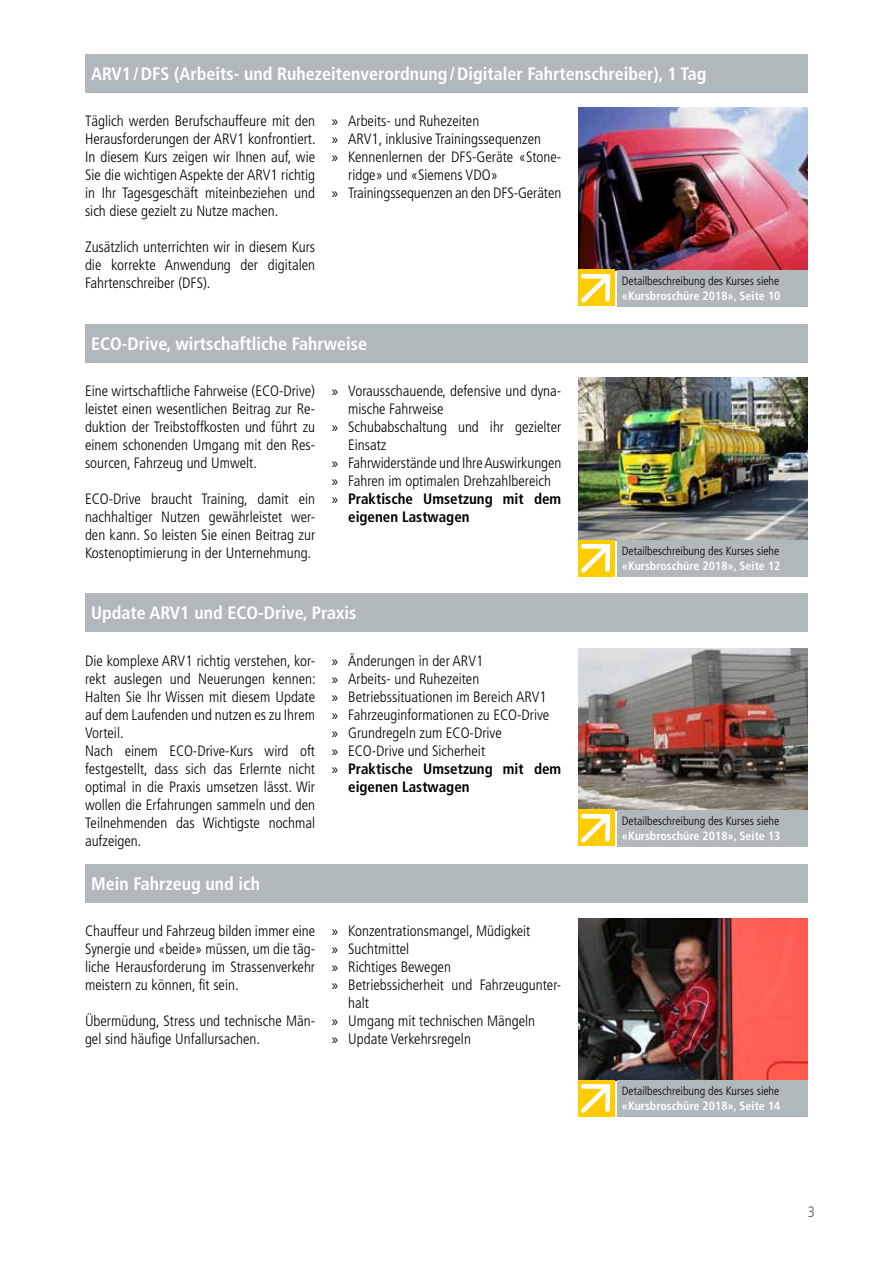
<style>
.page{position:relative;width:893px;height:1263px;background:#fff}
.page>*{position:absolute;margin:0;border:0;box-sizing:border-box;transform-origin:0 0}
.t1{font:700 condensed 18px "Frutiger";color:#fff}
.t2{font:300 condensed 15px/18px "Frutiger";color:#000;text-align:justify}
.t3{font:700 condensed 15px "Frutiger";color:#000}
.t4{font:300 condensed 15px "Frutiger";color:#565655}
.t5{font:300 condensed 12px "Frutiger";color:#000}
.t6{font:700 condensed 12px "Frutiger";color:#fff}
.s1{font-family:"Myriad Pro";font-weight:400;font-stretch:normal}
</style>
<div class="page">
<img style="left:578px;top:108px;width:230px;height:162px">
<img style="left:578px;top:378px;width:230px;height:162px">
<img style="left:578px;top:648px;width:230px;height:162px">
<img style="left:578px;top:918px;width:230px;height:162px">
<div style="left:85px;top:54px;width:723px;height:39px;background:#b1b8bc"></div>
<div style="left:85px;top:324px;width:723px;height:39px;background:#b1b8bc"></div>
<div style="left:85px;top:593px;width:723px;height:38px;background:#b1b8bc"></div>
<div style="left:85px;top:864px;width:723px;height:39px;background:#b1b8bc"></div>
<div style="left:618px;top:270px;width:190px;height:36px;background:#b1b8bc"></div>
<div style="left:618px;top:540px;width:190px;height:36px;background:#b1b8bc"></div>
<div style="left:618px;top:810px;width:190px;height:36px;background:#b1b8bc"></div>
<div style="left:618px;top:1080px;width:190px;height:36px;background:#b1b8bc"></div>
<div style="left:578px;top:270px;width:36px;height:36px;background:#fc0"></div>
<svg style="left:581px;top:274px;width:29px;height:29px"></svg>
<div style="left:578px;top:540px;width:36px;height:36px;background:#fc0"></div>
<svg style="left:581px;top:544px;width:29px;height:29px"></svg>
<div style="left:578px;top:810px;width:36px;height:36px;background:#fc0"></div>
<svg style="left:581px;top:814px;width:29px;height:29px"></svg>
<div style="left:578px;top:1080px;width:36px;height:36px;background:#fc0"></div>
<svg style="left:581px;top:1084px;width:29px;height:29px"></svg>
<p class="t1" style="left:91px;top:66px;width:617px">ARV1 / DFS (Arbeits- und Ruhezeitenverordnung / Digitaler Fahrtenschreiber), 1 Tag</p>
<p class="t2" style="left:85px;top:112px;width:232px">Täglich werden Berufschauffeure mit den Herausforderungen der ARV1 konfrontiert.<br>In diesem Kurs zeigen wir Ihnen auf, wie Sie die wichtigen Aspekte der ARV1 richtig in Ihr Tagesgeschäft miteinbeziehen und sich diese gezielt zu Nutze machen.</p>
<p class="t2" style="left:85px;top:238px;width:232px">Zusätzlich unterrichten wir in diesem Kurs die korrekte Anwendung der digitalen Fahrtenschreiber (DFS).</p>
<p class="t2" style="left:332px;top:112px;width:149px"><span class="s1">»</span> Arbeits- und Ruhezeiten</p>
<p class="t2" style="left:332px;top:130px;width:211px"><span class="s1">»</span> ARV1, inklusive Trainingssequenzen</p>
<p class="t2" style="left:332px;top:148px;width:231px"><span class="s1">»</span> Kennenlernen der DFS-Geräte «Stone-</p>
<p class="t2" style="left:348px;top:166px;width:151px">ridge» und «Siemens VDO»</p>
<p class="t2" style="left:332px;top:184px;width:231px"><span class="s1">»</span> Trainingssequenzen an den DFS-Geräten</p>
<p class="t1" style="left:91px;top:336px;width:278px">ECO-Drive, wirtschaftliche Fahrweise</p>
<p class="t2" style="left:85px;top:382px;width:232px">Eine wirtschaftliche Fahrweise (ECO-Drive) leistet einen wesentlichen Beitrag zur Re&shy;duktion der Treibstoffkosten und führt zu einem schonenden Umgang mit den Res&shy;sourcen, Fahrzeug und Umwelt.</p>
<p class="t2" style="left:85px;top:490px;width:232px">ECO-Drive braucht Training, damit ein nachhaltiger Nutzen gewährleistet wer&shy;den kann. So leisten Sie einen Beitrag zur Kostenoptimierung in der Unternehmung.</p>
<p class="t2" style="left:332px;top:382px;width:231px"><span class="s1">»</span> Vorausschauende, defensive und dyna-</p>
<p class="t2" style="left:348px;top:400px;width:97px">mische Fahrweise</p>
<p class="t2" style="left:332px;top:418px;width:231px"><span class="s1">»</span> Schubabschaltung und ihr gezielter</p>
<p class="t2" style="left:348px;top:436px;width:40px">Einsatz</p>
<p class="t2" style="left:332px;top:454px;width:231px"><span class="s1">»</span> Fahrwiderstände und Ihre Auswirkungen</p>
<p class="t2" style="left:332px;top:472px;width:221px"><span class="s1">»</span> Fahren im optimalen Drehzahlbereich</p>
<p class="t3" style="left:332px;top:493px;width:231px"><span class="s1">»</span> Praktische Umsetzung mit dem</p>
<p class="t3" style="left:348px;top:511px;width:123px">eigenen Lastwagen</p>
<p class="t1" style="left:91px;top:605px;width:267px">Update ARV1 und ECO-Drive, Praxis</p>
<p class="t2" style="left:85px;top:652px;width:232px;text-align:left">Die komplexe ARV1 richtig verstehen, kor&shy;rekt auslegen und Neuerungen kennen:<br>Halten Sie Ihr Wissen mit diesem Update auf dem Laufenden und nutzen es zu Ihrem Vorteil.<br>Nach einem ECO-Drive-Kurs wird oft festgestellt, dass sich das Erlernte nicht optimal in die Praxis umsetzen lässt. Wir wollen die Erfahrungen sammeln und den Teilnehmenden das Wichtigste nochmal aufzeigen.</p>
<p class="t1" style="left:91px;top:876px;width:171px">Mein Fahrzeug und ich</p>
<p class="t2" style="left:85px;top:922px;width:232px">Chauffeur und Fahrzeug bilden immer eine Synergie und «beide» müssen, um die täg&shy;liche Herausforderung im Strassenverkehr meistern zu können, fit sein.</p>
<p class="t2" style="left:85px;top:1012px;width:232px">Übermüdung, Stress und technische Män&shy;gel sind häufige Unfallursachen.</p>
<p class="t2" style="left:332px;top:652px;width:153px"><span class="s1">»</span> Änderungen in der ARV1</p>
<p class="t2" style="left:332px;top:670px;width:149px"><span class="s1">»</span> Arbeits- und Ruhezeiten</p>
<p class="t2" style="left:332px;top:688px;width:216px"><span class="s1">»</span> Betriebssituationen im Bereich ARV1</p>
<p class="t2" style="left:332px;top:706px;width:219px"><span class="s1">»</span> Fahrzeuginformationen zu ECO-Drive</p>
<p class="t2" style="left:332px;top:724px;width:172px"><span class="s1">»</span> Grundregeln zum ECO-Drive</p>
<p class="t2" style="left:332px;top:742px;width:155px"><span class="s1">»</span> ECO-Drive und Sicherheit</p>
<p class="t3" style="left:332px;top:763px;width:231px"><span class="s1">»</span> Praktische Umsetzung mit dem</p>
<p class="t3" style="left:348px;top:781px;width:123px">eigenen Lastwagen</p>
<p class="t2" style="left:332px;top:922px;width:200px"><span class="s1">»</span> Konzentrationsmangel, Müdigkeit</p>
<p class="t2" style="left:332px;top:940px;width:79px"><span class="s1">»</span> Suchtmittel</p>
<p class="t2" style="left:332px;top:958px;width:121px"><span class="s1">»</span> Richtiges Bewegen</p>
<p class="t2" style="left:332px;top:976px;width:231px"><span class="s1">»</span> Betriebssicherheit und Fahrzeugunter-</p>
<p class="t2" style="left:348px;top:994px;width:22px">halt</p>
<p class="t2" style="left:332px;top:1012px;width:205px"><span class="s1">»</span> Umgang mit technischen Mängeln</p>
<p class="t2" style="left:332px;top:1030px;width:141px"><span class="s1">»</span> Update Verkehrsregeln</p>
<p class="t5" style="left:622px;top:275px;width:159px">Detailbeschreibung des Kurses siehe</p>
<p class="t6" style="left:622px;top:291px;width:160px">«Kursbroschüre 2018», Seite 10</p>
<p class="t5" style="left:622px;top:545px;width:159px">Detailbeschreibung des Kurses siehe</p>
<p class="t6" style="left:622px;top:561px;width:160px">«Kursbroschüre 2018», Seite 12</p>
<p class="t5" style="left:622px;top:815px;width:159px">Detailbeschreibung des Kurses siehe</p>
<p class="t6" style="left:622px;top:831px;width:160px">«Kursbroschüre 2018», Seite 13</p>
<p class="t5" style="left:622px;top:1085px;width:159px">Detailbeschreibung des Kurses siehe</p>
<p class="t6" style="left:622px;top:1101px;width:160px">«Kursbroschüre 2018», Seite 14</p>
<p class="t4" style="left:808px;top:1204px;width:9px">3</p>
</div>
